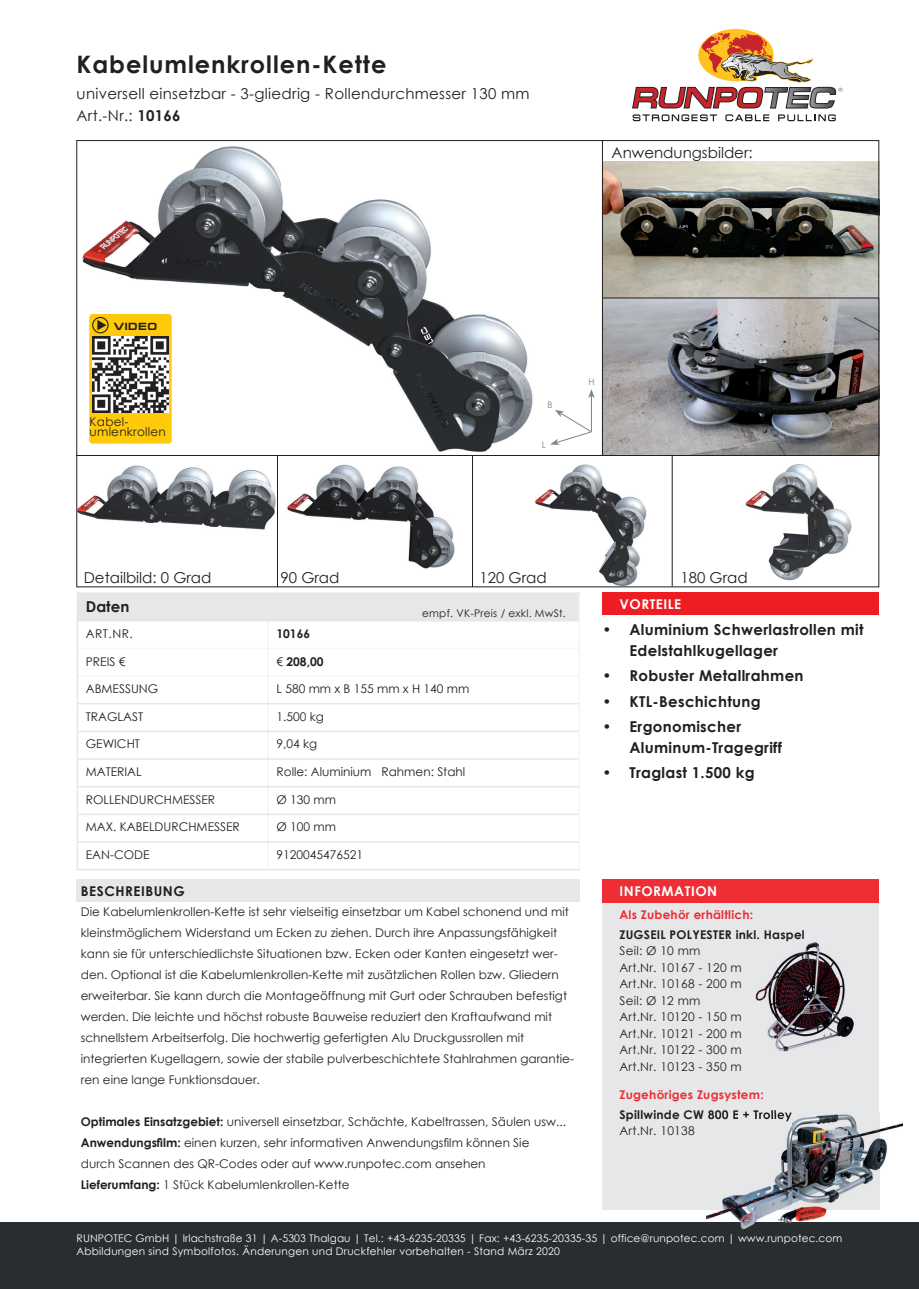
<style>
.page{position:relative;width:919px;height:1289px;background:#fff}
.page>*{position:absolute;margin:0;border:0;box-sizing:border-box;transform-origin:0 0}
.t1{font:700 24px "Century Gothic";letter-spacing:.04em;color:#231f20}
.t2{font:700 15px/21px "Century Gothic";letter-spacing:.02em;color:#231f20}
.t3{font:15px/22.5px "Century Gothic";letter-spacing:.02em;color:#231f20}
.t4{font:15px "Century Gothic";color:#231f20}
.t5{font:700 13.5px "Century Gothic";letter-spacing:.04em;color:#fff}
.t6{font:700 13.5px "Century Gothic";letter-spacing:.04em;color:#231f20}
.t7{font:12px/21px "Century Gothic";color:#231f20}
.t8{font:12px/16.5px "Century Gothic";letter-spacing:.02em;color:#231f20}
.t9{font:700 12px "Century Gothic";letter-spacing:.02em;color:#231f20}
.t10{font:700 12px "Century Gothic";letter-spacing:.02em;color:#ee2d34}
.t11{font:10.5px/13.5px "Century Gothic";letter-spacing:.01em;color:#fff}
.t12{font:10.5px "Century Gothic";letter-spacing:.02em;color:#231f20}
.t13{font:700 10.5px "Micro Extended";letter-spacing:.04em;color:#231f20}
.t14{font:9px "Century Gothic";color:#808285}
.s1{font-weight:700}
.s2{font-weight:400}
</style>
<div class="page">
<img style="left:603px;top:162px;width:276px;height:293px">
<img style="left:287px;top:464px;width:168px;height:105px">
<img style="left:79px;top:465px;width:197px;height:65px">
<div style="left:77px;top:593px;width:502px;height:27px;background:#e6e7e9"></div>
<hr style="left:77px;top:592px;width:191px;height:2px;background:#e6e7e9">
<hr style="left:268px;top:592px;width:312px;height:2px;background:#e6e7e9">
<hr style="left:578px;top:594px;width:2px;height:26px;background:#f5f5f6">
<hr style="left:267px;top:621px;width:2px;height:26px;background:#f5f5f6">
<hr style="left:578px;top:620px;width:2px;height:27px;background:#f5f5f6">
<hr style="left:78px;top:647px;width:190px;height:2px;background:#f5f5f6">
<hr style="left:268px;top:647px;width:312px;height:2px;background:#f5f5f6">
<hr style="left:267px;top:649px;width:2px;height:26px;background:#f5f5f6">
<hr style="left:578px;top:649px;width:2px;height:26px;background:#f5f5f6">
<hr style="left:78px;top:675px;width:190px;height:2px;background:#f5f5f6">
<hr style="left:268px;top:675px;width:312px;height:2px;background:#f5f5f6">
<hr style="left:267px;top:677px;width:2px;height:26px;background:#f5f5f6">
<hr style="left:578px;top:677px;width:2px;height:26px;background:#f5f5f6">
<hr style="left:267px;top:704px;width:2px;height:26px;background:#f5f5f6">
<hr style="left:578px;top:703px;width:2px;height:28px;background:#f5f5f6">
<hr style="left:267px;top:732px;width:2px;height:26px;background:#f5f5f6">
<hr style="left:578px;top:731px;width:2px;height:28px;background:#f5f5f6">
<hr style="left:267px;top:759px;width:2px;height:27px;background:#f5f5f6">
<hr style="left:578px;top:759px;width:2px;height:27px;background:#f5f5f6">
<hr style="left:267px;top:787px;width:2px;height:26px;background:#f5f5f6">
<hr style="left:578px;top:786px;width:2px;height:28px;background:#f5f5f6">
<hr style="left:267px;top:815px;width:2px;height:26px;background:#f5f5f6">
<hr style="left:578px;top:814px;width:2px;height:28px;background:#f5f5f6">
<hr style="left:267px;top:842px;width:2px;height:26px;background:#f5f5f6">
<hr style="left:578px;top:842px;width:2px;height:26px;background:#f5f5f6">
<hr style="left:77px;top:620px;width:191px;height:1px;background:#e6e7e9">
<hr style="left:268px;top:620px;width:310px;height:1px;background:#e6e7e9">
<hr style="left:77px;top:703px;width:191px;height:1px;background:#e6e7e9">
<hr style="left:268px;top:703px;width:310px;height:1px;background:#e6e7e9">
<hr style="left:77px;top:730px;width:191px;height:2px;background:#e6e7e9">
<hr style="left:268px;top:730px;width:310px;height:2px;background:#e6e7e9">
<hr style="left:77px;top:758px;width:191px;height:1px;background:#e6e7e9">
<hr style="left:268px;top:758px;width:310px;height:1px;background:#e6e7e9">
<hr style="left:77px;top:786px;width:191px;height:1px;background:#e6e7e9">
<hr style="left:268px;top:786px;width:310px;height:1px;background:#e6e7e9">
<hr style="left:77px;top:813px;width:191px;height:2px;background:#e6e7e9">
<hr style="left:268px;top:813px;width:310px;height:2px;background:#e6e7e9">
<hr style="left:77px;top:841px;width:191px;height:1px;background:#e6e7e9">
<svg style="left:77px;top:621px;width:1px;height:247px"></svg>
<hr style="left:268px;top:841px;width:310px;height:1px;background:#e6e7e9">
<hr style="left:77px;top:868px;width:191px;height:2px;background:#e6e7e9">
<hr style="left:268px;top:868px;width:312px;height:2px;background:#e6e7e9">
<div style="left:77px;top:879px;width:503px;height:23px;background:#e6e7e9"></div>
<div style="left:698px;top:29px;width:75px;height:52px;background:#fec221;border-radius:50%"></div>
<svg style="left:632px;top:33px;width:210px;height:75px"></svg>
<svg style="left:632px;top:114px;width:85px;height:7px"></svg>
<svg style="left:725px;top:114px;width:44px;height:7px"></svg>
<svg style="left:778px;top:114px;width:57px;height:7px"></svg>
<div style="left:0;top:1222px;width:918px;height:66px;background:#2a2d2f"></div>
<hr style="left:602px;top:140px;width:1px;height:315px;background:#231f20">
<hr style="left:602px;top:298px;width:276px;height:1px;background:#231f20">
<img style="left:535px;top:464px;width:111px;height:121px">
<img style="left:745px;top:464px;width:106px;height:116px">
<hr style="left:77px;top:455px;width:802px;height:1px;background:#231f20">
<hr style="left:591px;top:396px;width:1px;height:35px;background:#808285">
<svg style="left:588px;top:389px;width:6px;height:9px"></svg>
<svg style="left:550px;top:410px;width:42px;height:35px"></svg>
<hr style="left:277px;top:455px;width:1px;height:132px;background:#231f20">
<hr style="left:472px;top:455px;width:1px;height:132px;background:#231f20">
<hr style="left:672px;top:455px;width:1px;height:131px;background:#231f20">
<div style="left:602px;top:592px;width:276px;height:23px;background:#ee1d23"></div>
<div style="left:602px;top:897px;width:276px;height:312px;background:#e6e7e9"></div>
<div style="left:602px;top:879px;width:276px;height:23px;background:#ee2d34"></div>
<img style="left:878px;top:1113px;width:23px;height:73px">
<img style="left:707px;top:1209px;width:146px;height:13px">
<img style="left:740px;top:1222px;width:51px;height:7px">
<img style="left:722px;top:1193px;width:27px;height:16px">
<img style="left:749px;top:1113px;width:129px;height:96px">
<img style="left:708px;top:1113px;width:83px;height:8px">
<img style="left:755px;top:942px;width:98px;height:108px">
<img style="left:82px;top:146px;width:451px;height:306px">
<svg style="left:87px;top:311px;width:87px;height:134px"></svg>
<img style="left:92px;top:336px;width:77px;height:76px">
<h1 class="t1" style="left:77px;top:46px;width:311px">Kabelumlenkrollen-Kette</h1>
<p class="t3" style="left:77px;top:82px;width:454px">universell einsetzbar - 3-gliedrig - Rollendurchmesser 130 mm<br>Art.-Nr.: <span class="s1">10166</span></p>
<p class="t4" style="left:611px;top:142px;width:142px">Anwendungsbilder:</p>
<p class="t13" style="left:114px;top:320px;width:45px">VIDEO</p>
<p class="t8" style="left:90px;top:416px;width:78px;line-height:10.5px">Kabel&shy;umlenkrollen</p>
<p class="t14" style="left:547px;top:398px;width:7px">B</p>
<p class="t14" style="left:541px;top:438px;width:6px">L</p>
<p class="t14" style="left:588px;top:376px;width:8px">H</p>
<p class="t4" style="left:84px;top:567px;width:129px">Detailbild: 0 Grad</p>
<p class="t3" style="left:280px;top:566px;width:60px">90 Grad</p>
<p class="t3" style="left:479px;top:566px;width:69px">120 Grad</p>
<p class="t3" style="left:680px;top:566px;width:69px">180 Grad</p>
<p class="t2" style="left:86px;top:596px;width:45px">Daten</p>
<p class="t7" style="left:86px;top:623px;width:48px">ART.NR.</p>
<p class="t9" style="left:276px;top:624px;width:35px">10166</p>
<p class="t7" style="left:86px;top:650px;width:41px">PREIS €</p>
<p class="t9" style="left:276px;top:652px;width:48px"><span class="s2">€</span> 208,00</p>
<p class="t7" style="left:86px;top:678px;width:74px">ABMESSUNG</p>
<p class="t7" style="left:276px;top:678px;width:194px">L 580 mm x B 155 mm x H 140 mm</p>
<p class="t7" style="left:86px;top:705px;width:59px">TRAGLAST</p>
<p class="t7" style="left:276px;top:705px;width:49px">1.500 kg</p>
<p class="t7" style="left:86px;top:733px;width:56px">GEWICHT</p>
<p class="t7" style="left:276px;top:733px;width:42px">9,04 kg</p>
<p class="t7" style="left:86px;top:761px;width:57px">MATERIAL</p>
<p class="t7" style="left:276px;top:761px;width:190px">Rolle: Aluminium Rahmen: Stahl</p>
<p class="t7" style="left:86px;top:788px;width:131px">ROLLENDURCHMESSER</p>
<p class="t7" style="left:276px;top:788px;width:61px">Ø 130 mm</p>
<p class="t7" style="left:86px;top:816px;width:155px">MAX. KABELDURCHMESSER</p>
<p class="t7" style="left:276px;top:816px;width:61px">Ø 100 mm</p>
<p class="t7" style="left:86px;top:844px;width:65px">EAN-CODE</p>
<p class="t7" style="left:276px;top:844px;width:88px">9120045476521</p>
<p class="t12" style="left:422px;top:606px;width:145px">empf. VK-Preis / exkl. MwSt.</p>
<p class="t6" style="left:81px;top:880px;width:105px">BESCHREIBUNG</p>
<p class="t7" style="left:81px;top:900px;width:494px">Die Kabelumlenkrollen-Kette ist sehr vielseitig einsetzbar um Kabel schonend und mit kleinstmöglichem Widerstand um Ecken zu ziehen. Durch ihre Anpassungsfähigkeit kann sie für unterschiedlichste Situationen bzw. Ecken oder Kanten eingesetzt wer&shy;den. Optional ist die Kabelumlenkrollen-Kette mit zusätzlichen Rollen bzw. Gliedern erweiterbar. Sie kann durch die Montageöffnung mit Gurt oder Schrauben befestigt werden. Die leichte und höchst robuste Bauweise reduziert den Kraftaufwand mit schnellstem Arbeitserfolg. Die hochwertig gefertigten Alu Druckgussrollen mit integrierten Kugellagern, sowie der stabile pulverbeschichtete Stahlrahmen garantie&shy;ren eine lange Funktionsdauer.</p>
<p class="t7" style="left:81px;top:1110px;width:487px"><span class="s1">Optimales Einsatzgebiet:</span> universell einsetzbar, Schächte, Kabeltrassen, Säulen usw...<br><span class="s1">Anwendungsfilm:</span> einen kurzen, sehr informativen Anwendungsfilm können Sie durch Scannen des QR-Codes oder auf www.runpotec.com ansehen <span class="s1">Lieferumfang:</span> 1 Stück Kabelumlenkrollen-Kette</p>
<p class="t5" style="left:619px;top:593px;width:63px">VORTEILE</p>
<p class="t2" style="left:629px;top:618px;width:236px;text-indent:-27px">• Aluminium Schwerlastrollen mit<br>Edelstahlkugellager</p>
<p class="t2" style="left:602px;top:665px;width:202px">• Robuster Metallrahmen</p>
<p class="t2" style="left:602px;top:690px;width:160px">• KTL-Beschichtung</p>
<p class="t2" style="left:629px;top:715px;width:154px;text-indent:-27px">• Ergonomischer<br>Aluminum-Tragegriff</p>
<p class="t2" style="left:602px;top:761px;width:154px">• Traglast 1.500 kg</p>
<p class="t5" style="left:619px;top:880px;width:99px">INFORMATION</p>
<p class="t10" style="left:619px;top:905px;width:135px">Als Zubehör erhältlich:</p>
<p class="t9" style="left:619px;top:925px;width:187px">ZUGSEIL POLYESTER inkl. Haspel</p>
<p class="t8" style="left:619px;top:942px;width:124px">Seil: Ø 10 mm<br>Art.Nr. 10167 - 120 m<br>Art.Nr. 10168 - 200 m<br>Seil: Ø 12 mm<br>Art.Nr. 10120 - 150 m<br>Art.Nr. 10121 - 200 m<br>Art.Nr. 10122 - 300 m<br>Art.Nr. 10123 - 350 m</p>
<p class="t10" style="left:619px;top:1085px;width:146px">Zugehöriges Zugsystem:</p>
<p class="t9" style="left:619px;top:1105px;width:174px">Spillwinde CW 800 E + Trolley</p>
<p class="t8" style="left:619px;top:1122px;width:77px">Art.Nr. 10138</p>
<p class="t11" style="left:77px;top:1230px;width:767px">RUNPOTEC GmbH | Irlachstraße 31 | A-5303 Thalgau | Tel.: +43-6235-20335 | Fax: +43-6235-20335-35 | office@runpotec.com | www.runpotec.com<br>Abbildungen sind Symbolfotos. Änderungen und Druckfehler vorbehalten - Stand März 2020</p>
</div>
